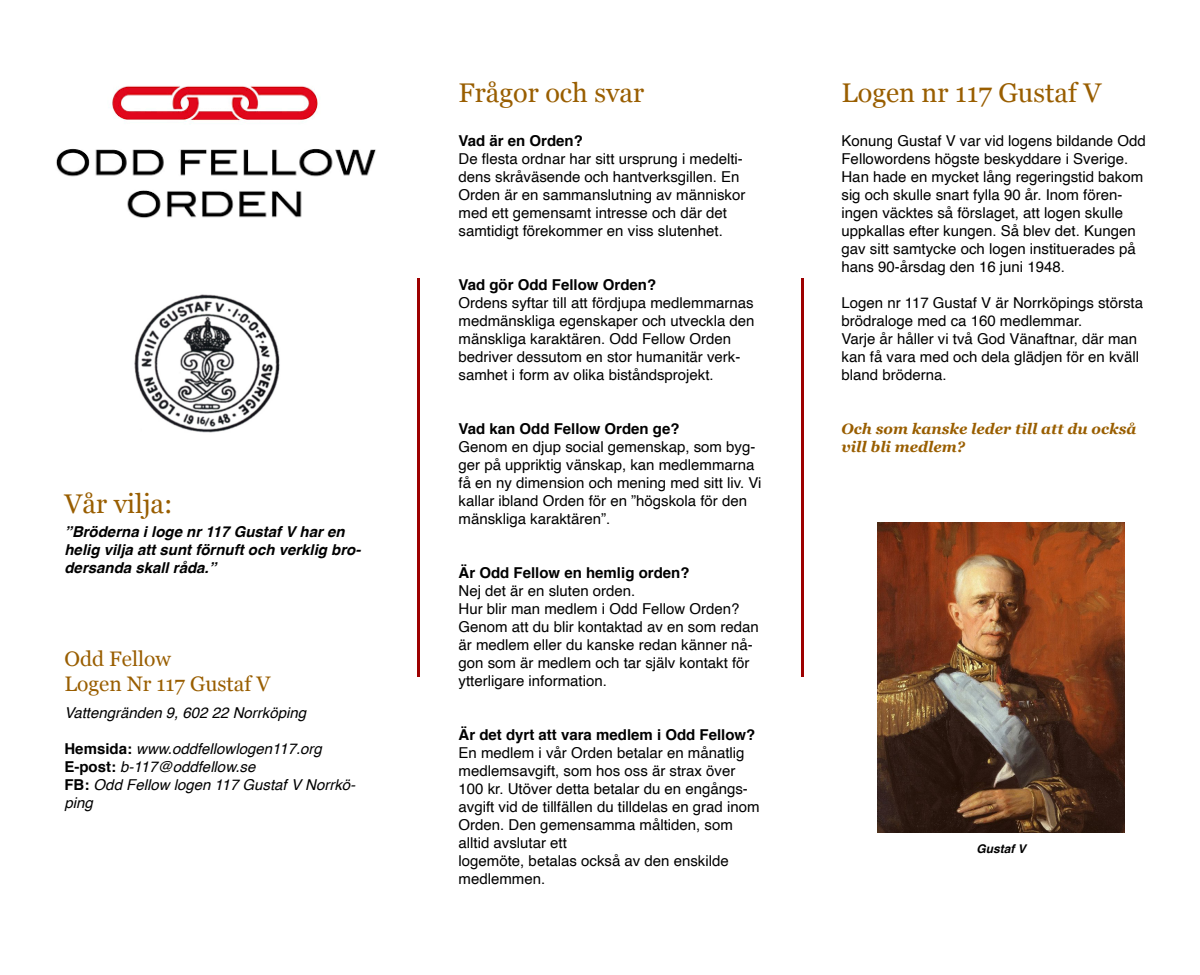
<style>
.page{position:relative;width:1200px;height:975px;background:#fff}
.page>*{position:absolute;margin:0;border:0;box-sizing:border-box;transform-origin:0 0}
.Rubrik{font:27px "Georgia";color:#995e00}
.Rubrik-2{font:21px "Georgia";color:#995e00}
.Paragraf{font:15px/18px "Helvetica";color:#000}
.Paragraf-2{font:italic 15px/18px "Helvetica";color:#000}
.Paragraf-3{font:700 15px "Helvetica";color:#000}
.Paragraf-4{font:italic 700 15px/18px "Helvetica";color:#000}
.Rubrik-3{font:italic 700 15px/18px "Georgia";color:#995e00}
.t1{font:italic 700 12px "Helvetica";color:#000}
.s1{font-weight:700;font-style:normal}
</style>
<div class="page">
<hr style="left:417px;top:278px;width:3px;height:399px;background:#9d0000">
<hr style="left:801px;top:278px;width:3px;height:399px;background:#9d0000">
<img style="left:877px;top:522px;width:248px;height:310px">
<img style="left:134px;top:294px;width:146px;height:139px">
<img style="left:56px;top:86px;width:320px;height:132px">
<p class="Rubrik" style="left:64px;top:484px;width:110px">Vår vilja:</p>
<p class="Paragraf-4" style="left:64px;top:523px;width:298px">”Bröderna i loge nr 117 Gustaf V har en helig vilja att sunt förnuft och verklig bro&shy;dersanda skall råda.”</p>
<p class="Rubrik-2" style="left:64px;top:644px;width:108px">Odd Fellow</p>
<p class="Rubrik-2" style="left:64px;top:669px;width:207px">Logen Nr 117 Gustaf V</p>
<p class="Paragraf-2" style="left:64px;top:704px;width:243px">Vattengränden 9, 602 22 Norrköping</p>
<p class="Paragraf-2" style="left:64px;top:740px;width:259px"><span class="s1">Hemsida:</span> www.oddfellowlogen117.org</p>
<p class="Paragraf-2" style="left:64px;top:758px;width:192px"><span class="s1">E-post:</span> b-117@oddfellow.se</p>
<p class="Paragraf-2" style="left:64px;top:776px;width:293px"><span class="s1">FB:</span> Odd Fellow logen 117 Gustaf V Norrkö&shy;ping</p>
<p class="Rubrik" style="left:459px;top:73px;width:187px">Frågor och svar</p>
<p class="Paragraf-3" style="left:459px;top:128px;width:126px">Vad är en Orden?</p>
<p class="Paragraf" style="left:459px;top:150px;width:288px">De flesta ordnar har sitt ursprung i medelti&shy;dens skråväsende och hantverksgillen. En Orden är en sammanslutning av människor med ett gemensamt intresse och där det samtidigt förekommer en viss slutenhet.</p>
<p class="Paragraf-3" style="left:459px;top:272px;width:199px">Vad gör Odd Fellow Orden?</p>
<p class="Paragraf" style="left:459px;top:294px;width:297px">Ordens syftar till att fördjupa medlemmarnas medmänskliga egenskaper och utveckla den mänskliga karaktären. Odd Fellow Orden bedriver dessutom en stor humanitär verk&shy;samhet i form av olika biståndsprojekt.</p>
<p class="Paragraf-3" style="left:459px;top:416px;width:222px">Vad kan Odd Fellow Orden ge?</p>
<p class="Paragraf" style="left:459px;top:438px;width:304px">Genom en djup social gemenskap, som byg&shy;ger på uppriktig vänskap, kan medlemmarna få en ny dimension och mening med sitt liv. Vi kallar ibland Orden för en ”högskola för den mänskliga karaktären”.</p>
<p class="Paragraf-3" style="left:459px;top:560px;width:232px">Är Odd Fellow en hemlig orden?</p>
<p class="Paragraf" style="left:459px;top:582px;width:178px">Nej det är en sluten orden.</p>
<p class="Paragraf" style="left:459px;top:600px;width:302px">Hur blir man medlem i Odd Fellow Orden?<br>Genom att du blir kontaktad av en som redan är medlem eller du kanske redan känner nå&shy;gon som är medlem och tar själv kontakt för ytterligare information.</p>
<p class="Paragraf-3" style="left:459px;top:722px;width:298px">Är det dyrt att vara medlem i Odd Fellow?</p>
<p class="Paragraf" style="left:459px;top:744px;width:302px">En medlem i vår Orden betalar en månatlig medlemsavgift, som hos oss är strax över 100 kr. Utöver detta betalar du en engångs&shy;avgift vid de tillfällen du tilldelas en grad inom Orden. Den gemensamma måltiden, som alltid avslutar ett</p>
<p class="Paragraf" style="left:459px;top:852px;width:272px">logemöte, betalas också av den enskilde</p>
<p class="Paragraf" style="left:459px;top:870px;width:88px">medlemmen.</p>
<p class="Rubrik" style="left:842px;top:73px;width:261px">Logen nr 117 Gustaf V</p>
<p class="Paragraf" style="left:842px;top:132px;width:306px">Konung Gustaf V var vid logens bildande Odd</p>
<p class="Paragraf" style="left:842px;top:150px;width:303px">Fellowordens högste beskyddare i Sverige.<br>Han hade en mycket lång regeringstid bakom sig och skulle snart fylla 90 år. Inom fören&shy;ingen väcktes så förslaget, att logen skulle uppkallas efter kungen. Så blev det. Kungen gav sitt samtycke och logen instituerades på hans 90-årsdag den 16 juni 1948.</p>
<p class="Paragraf" style="left:842px;top:294px;width:303px">Logen nr 117 Gustaf V är Norrköpings största</p>
<p class="Paragraf" style="left:842px;top:312px;width:242px">brödraloge med ca 160 medlemmar.</p>
<p class="Paragraf" style="left:842px;top:330px;width:297px">Varje år håller vi två God Vänaftnar, där man</p>
<p class="Paragraf" style="left:842px;top:348px;width:299px">kan få vara med och dela glädjen för en kväll</p>
<p class="Paragraf" style="left:842px;top:366px;width:107px">bland bröderna.</p>
<p class="Rubrik-3" style="left:842px;top:419px;width:296px">Och som kanske leder till att du också vill bli medlem?</p>
<p class="t1" style="left:976px;top:839px;width:51px">Gustaf V</p>
</div>
